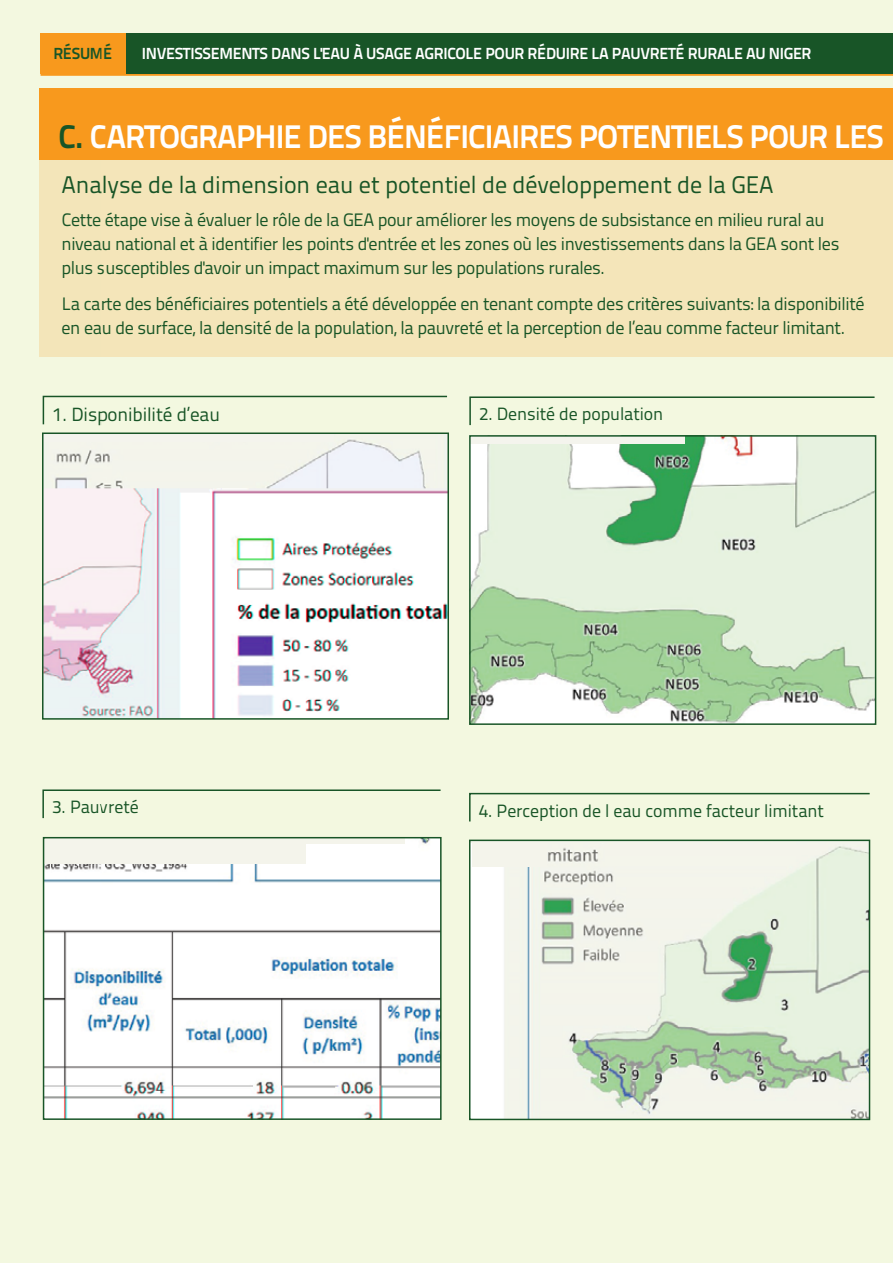
<style>
.page{position:relative;width:893px;height:1263px;background:#f3f8e0}
.page>*{position:absolute;margin:0;border:0;box-sizing:border-box;transform-origin:0 0}
.t1{font:700 32.7px "Titillium Text 22 L";letter-spacing:-.03em;color:#fff}
.t2{font:24px "Titillium Text 22 L";letter-spacing:-.005em;color:#185527}
.t3{font:19.05px "Titillium Text 22 L";letter-spacing:-.005em;color:#185527}
.t4{font:18px/24px "Titillium Text 22 L";letter-spacing:-.02em;color:#185527}
.t5{font:17.85px "Titillium Text 22 L";letter-spacing:-.005em;color:#185527}
.t6{font:700 16.05px "Titillium Text 22 L";letter-spacing:-.02em;color:#fff}
.t7{font:700 16.05px "Titillium Text 22 L";color:#185527}
.s1{color:#185527}
</style>
<div class="page">
<svg style="left:42px;top:395px;width:406px;height:30px"></svg>
<svg style="left:469px;top:396px;width:406px;height:30px"></svg>
<svg style="left:469px;top:792px;width:401px;height:30px"></svg>
<svg style="left:42px;top:789px;width:399px;height:30px"></svg>
<div style="left:40px;top:88px;width:853px;height:72px;background:#f8991d"></div>
<div style="left:40px;top:160px;width:853px;height:196px;background:#f4e5b9"></div>
<hr style="left:41px;top:73px;width:852px;height:3px;background:#f8991d">
<div style="left:41px;top:33px;width:86px;height:40px;background:#f8991d"></div>
<div style="left:127px;top:33px;width:766px;height:40px;background:#185527"></div>
<div style="left:621px;top:509px;width:272px;height:213px;background:linear-gradient(to bottom,#f3f8e0,#f3f8e0)"></div>
<img style="left:472px;top:438px;width:401px;height:284px">
<div style="left:470px;top:436px;width:214px;height:8px;background:#f4f4ed"></div>
<div style="left:469px;top:435px;width:407px;height:290px;border:2px solid #185527"></div>
<img style="left:472px;top:842px;width:395px;height:275px">
<hr style="left:470px;top:840px;width:297px;height:3px;background:#f4f4eb">
<div style="left:472px;top:840px;width:74px;height:26px;background:#f4f4eb"></div>
<div style="left:469px;top:839px;width:401px;height:281px;border:2px solid #185527"></div>
<img style="left:46px;top:840px;width:393px;height:277px">
<div style="left:44px;top:838px;width:361px;height:5px;background:#f4f4eb"></div>
<div style="left:44px;top:840px;width:262px;height:23px;background:#f4f4eb"></div>
<div style="left:43px;top:837px;width:399px;height:283px;border:2px solid #185527"></div>
<img style="left:45px;top:435px;width:401px;height:282px">
<div style="left:43px;top:433px;width:291px;height:8px;background:#f4f4ed"></div>
<div style="left:42px;top:432px;width:407px;height:288px;border:2px solid #185527"></div>
<p class="t7" style="left:53px;top:41px;width:61px">RÉSUMÉ</p>
<p class="t6" style="left:142px;top:41px;width:671px">INVESTISSEMENTS DANS L'EAU À USAGE AGRICOLE POUR RÉDUIRE LA PAUVRETÉ RURALE AU NIGER</p>
<h1 class="t1" style="left:59px;top:112px;width:827px"><span class="s1">C.</span> CARTOGRAPHIE DES BÉNÉFICIAIRES POTENTIELS POUR LES</h1>
<h2 class="t2" style="left:62px;top:167px;width:714px">Analyse de la dimension eau et potentiel de développement de la GEA</h2>
<p class="t4" style="left:62px;top:207px;width:779px">Cette étape vise à évaluer le rôle de la GEA pour améliorer les moyens de subsistance en milieu rural au niveau national et à identifier les points d'entrée et les zones où les investissements dans la GEA sont les plus susceptibles d'avoir un impact maximum sur les populations rurales.</p>
<p class="t4" style="left:62px;top:291px;width:805px">La carte des bénéficiaires potentiels a été développée en tenant compte des critères suivants: la disponibilité en eau de surface, la densité de la population, la pauvreté et la perception de l’eau comme facteur limitant.</p>
<p class="t3" style="left:52px;top:400px;width:169px">1. Disponibilité d’eau</p>
<p class="t5" style="left:479px;top:401px;width:186px">2. Densité de population</p>
<p class="t5" style="left:52px;top:794px;width:88px">3. Pauvreté</p>
<p class="t5" style="left:479px;top:797px;width:347px">4. Perception de l eau comme facteur limitant</p>
</div>
